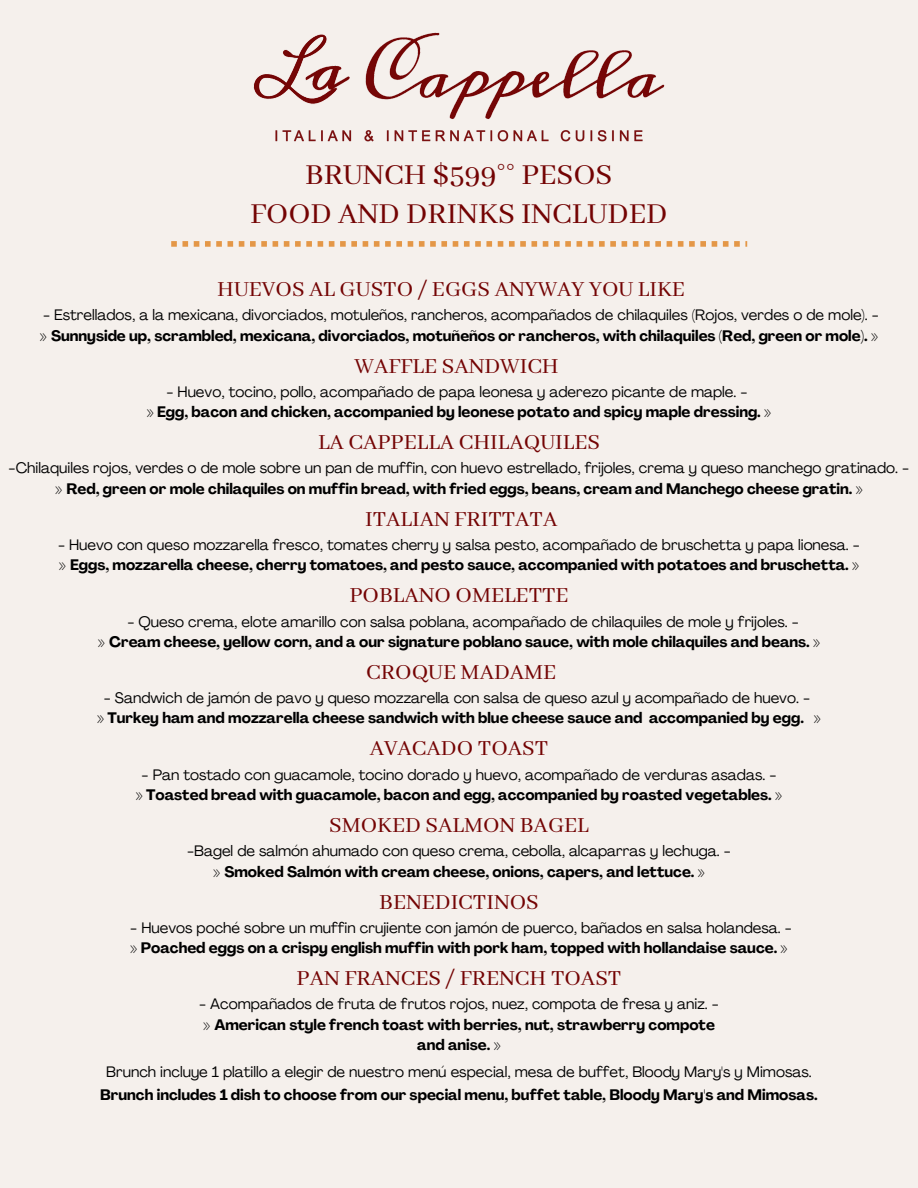
<style>
.page{position:relative;width:918px;height:1188px;background:#f5f0ec}
.page>*{position:absolute;margin:0;border:0;box-sizing:border-box;transform-origin:0 0}
.t1{font:32.25px/38.7px "Abhaya Libre";color:#730303;text-align:center}
.t2{font:24px "Abhaya Libre";color:#730303}
.t3{font:15px/20.2px "Agrandir";color:#000;text-align:center}
.t4{font:700 15px/20.2px "Agrandir";color:#000;text-align:center}
.s1{font-weight:700}
.s2{font-weight:400}
</style>
<div class="page">
<img style="left:253px;top:32px;width:412px;height:110px">
<svg style="left:171px;top:241px;width:576px;height:6px"></svg>
<h1 class="t1" style="left:250px;top:157px;width:419px">BRUNCH $599°° PESOS<br>FOOD AND DRINKS INCLUDED</h1>
<h2 class="t2" style="left:217px;top:276px;width:469px">HUEVOS AL GUSTO / EGGS ANYWAY YOU LIKE</h2>
<p class="t3" style="left:43px;top:306px;width:837px">- Estrellados, a la mexicana, divorciados, motuleños, rancheros, acompañados de chilaquiles (Rojos, verdes o de mole). -</p>
<p class="t4" style="left:40px;top:327px;width:840px">» Sunnyside up, scrambled, mexicana, divorciados, motuñeños or rancheros, with chilaquiles (Red, green or mole). »</p>
<h2 class="t2" style="left:355px;top:352px;width:206px">WAFFLE SANDWICH</h2>
<p class="t3" style="left:166px;top:383px;width:583px">- Huevo, tocino, pollo, acompañado de papa leonesa y aderezo picante de maple. -</p>
<p class="t4" style="left:147px;top:403px;width:626px">» Egg, bacon and chicken, accompanied by leonese potato and spicy maple dressing. »</p>
<h2 class="t2" style="left:318px;top:429px;width:283px">LA CAPPELLA CHILAQUILES</h2>
<p class="t3" style="left:9px;top:460px;width:902px">-Chilaquiles rojos, verdes o de mole sobre un pan de muffin, con huevo estrellado, frijoles, crema y queso manchego gratinado. - » <span class="s1">Red, green or mole chilaquiles on muffin bread, with fried eggs, beans, cream and Manchego cheese gratin. »</span></p>
<h2 class="t2" style="left:365px;top:506px;width:194px">ITALIAN FRITTATA</h2>
<p class="t3" style="left:58px;top:536px;width:803px;text-align:left">- Huevo con queso mozzarella fresco, tomates cherry y salsa pesto, acompañado de bruschetta y papa lionesa. - » <span class="s1">Eggs, mozzarella cheese, cherry tomatoes, and pesto sauce, accompanied with potatoes and bruschetta. »</span></p>
<h2 class="t2" style="left:349px;top:582px;width:221px">POBLANO OMELETTE</h2>
<p class="t3" style="left:98px;top:613px;width:724px">- Queso crema, elote amarillo con salsa poblana, acompañado de chilaquiles de mole y frijoles. -<br>» <span class="s1">Cream cheese, yellow corn, and a our signature poblano sauce, with mole chilaquiles and beans. »</span></p>
<h2 class="t2" style="left:366px;top:659px;width:192px">CROQUE MADAME</h2>
<p class="t3" style="left:104px;top:689px;width:708px">- Sandwich de jamón de pavo y queso mozzarella con salsa de queso azul y acompañado de huevo. -</p>
<p class="t4" style="left:97px;top:710px;width:725px">» Turkey ham and mozzarella cheese sandwich with blue cheese sauce and accompanied by egg. »</p>
<h2 class="t2" style="left:370px;top:735px;width:180px">AVACADO TOAST</h2>
<p class="t3" style="left:142px;top:766px;width:636px">- Pan tostado con guacamole, tocino dorado y huevo, acompañado de verduras asadas. -</p>
<p class="t4" style="left:136px;top:786px;width:648px">» Toasted bread with guacamole, bacon and egg, accompanied by roasted vegetables. »</p>
<h2 class="t2" style="left:329px;top:812px;width:261px">SMOKED SALMON BAGEL</h2>
<p class="t3" style="left:187px;top:842px;width:545px">-Bagel de salmón ahumado con queso crema, cebolla, alcaparras y lechuga. - » <span class="s1">Smoked Salmón with cream cheese, onions, capers, and lettuce. »</span></p>
<h2 class="t2" style="left:379px;top:888px;width:161px">BENEDICTINOS</h2>
<p class="t3" style="left:130px;top:919px;width:663px;text-align:left">- Huevos poché sobre un muffin crujiente con jamón de puerco, bañados en salsa holandesa. - » <span class="s1">Poached eggs on a crispy english muffin with pork ham, topped with hollandaise sauce. »</span></p>
<h2 class="t2" style="left:297px;top:965px;width:326px">PAN FRANCES / FRENCH TOAST</h2>
<p class="t4" style="left:199px;top:996px;width:521px"><span class="s2">- Acompañados de fruta de frutos rojos, nuez, compota de fresa y aniz. - »</span> American style french toast with berries, nut, strawberry compote and anise. »</p>
<p class="t3" style="left:106px;top:1063px;width:707px">Brunch incluye 1 platillo a elegir de nuestro menú especial, mesa de buffet, Bloody Mary's y Mimosas.</p>
<p class="t4" style="left:100px;top:1086px;width:719px">Brunch includes 1 dish to choose from our special menu, buffet table, Bloody Mary's and Mimosas.</p>
</div>
